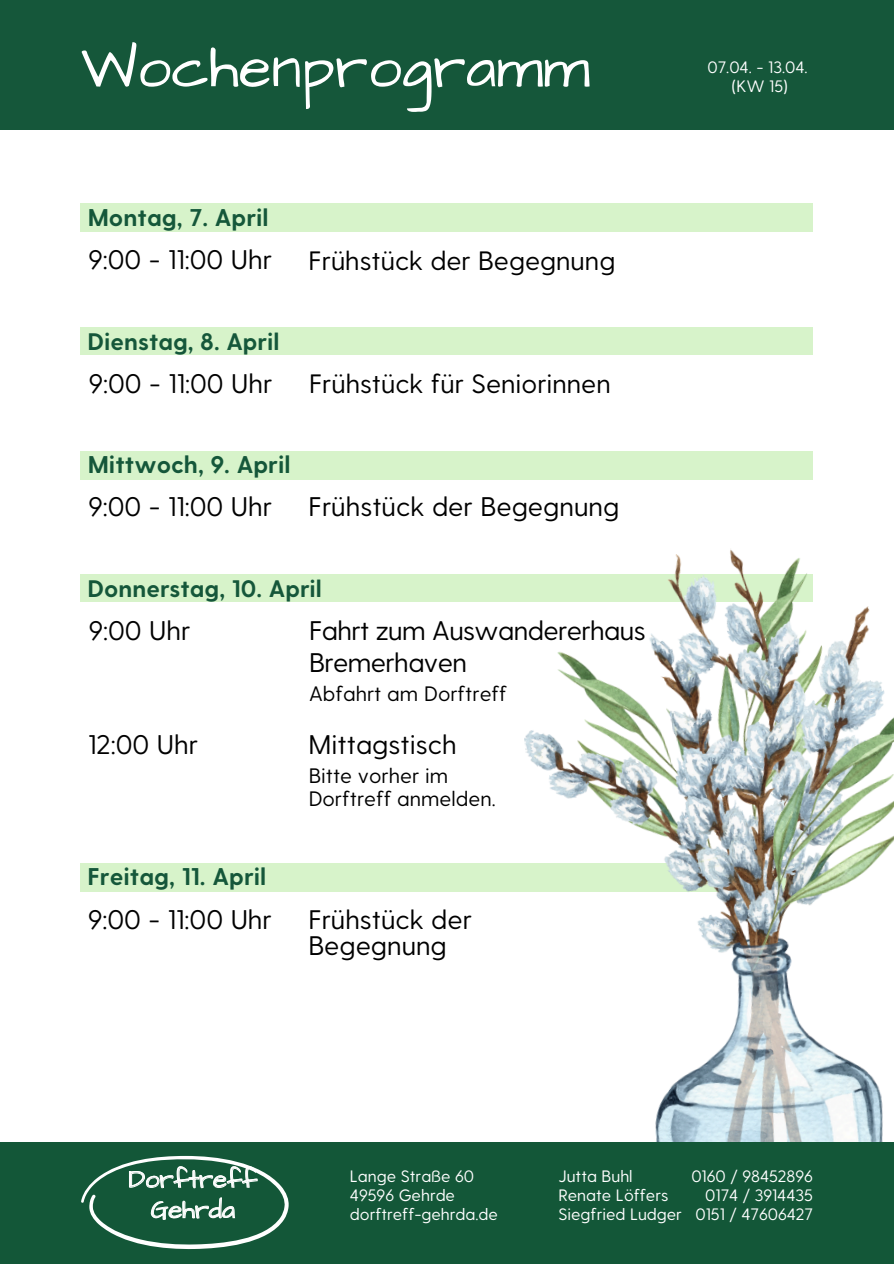
<style>
.page{position:relative;width:894px;height:1264px;background:#fff}
.page>*{position:absolute;margin:0;border:0;box-sizing:border-box;transform-origin:0 0}
.t1{font:60px "Architects Daughter";color:#fff}
.t2{font:27px "Greycliff CF";color:#000}
.t3{font:26.85px "Greycliff CF";color:#000}
.t4{font:26.85px/31.5px "Greycliff CF";letter-spacing:-.02em;color:#000}
.t5{font:26.7px/26px "Greycliff CF";color:#000}
.t6{font:26.55px "Greycliff CF";color:#000}
.t7{font:25.5px/30.5px "Architects Daughter";color:#fff;text-align:center}
.t8{font:700 24.15px "Greycliff CF";color:#15573a}
.t9{font:700 23.85px "Greycliff CF";color:#15573a}
.t10{font:20.85px/22.4px "Greycliff CF";color:#000}
.t11{font:16.5px/19.2px "Greycliff CF";color:#fff;text-align:center}
</style>
<div class="page">
<div style="left:0;top:0;width:893px;height:130px;background:#15573a"></div>
<div style="left:81px;top:863px;width:731px;height:28px;background:#d7f3ca"></div>
<div style="left:81px;top:203px;width:731px;height:28px;background:#d7f3ca"></div>
<div style="left:81px;top:327px;width:731px;height:28px;background:#d7f3ca"></div>
<div style="left:81px;top:451px;width:731px;height:28px;background:#d7f3ca"></div>
<div style="left:81px;top:574px;width:731px;height:28px;background:#d7f3ca"></div>
<img style="left:506px;top:549px;width:387px;height:593px">
<div style="left:0;top:1142px;width:893px;height:121px;background:#135738"></div>
<svg style="left:81px;top:1155px;width:208px;height:94px"></svg>
<h3 class="t1" style="left:81px;top:27px;width:510px">Wochenprogramm</h3>
<h5 class="t8" style="left:88px;top:201px;width:182px">Montag, 7. April</h5>
<h2 class="t3" style="left:88px;top:242px;width:185px">9:00 - 11:00 Uhr</h2>
<h2 class="t6" style="left:308px;top:243px;width:308px">Frühstück der Begegnung</h2>
<h3 class="t9" style="left:88px;top:325px;width:193px">Dienstag, 8. April</h3>
<p class="t3" style="left:89px;top:366px;width:185px">9:00 - 11:00 Uhr</p>
<p class="t6" style="left:309px;top:366px;width:303px">Frühstück für Seniorinnen</p>
<h2 class="t8" style="left:88px;top:449px;width:204px">Mittwoch, 9. April</h2>
<h4 class="t2" style="left:88px;top:489px;width:185px">9:00 - 11:00 Uhr</h4>
<h3 class="t3" style="left:308px;top:489px;width:312px">Frühstück der Begegnung</h3>
<h2 class="t9" style="left:88px;top:572px;width:236px">Donnerstag, 10. April</h2>
<p class="t2" style="left:89px;top:613px;width:103px">9:00 Uhr</p>
<p class="t4" style="left:309px;top:613px;width:338px">Fahrt zum Auswandererhaus<br>Bremerhaven</p>
<p class="t10" style="left:309px;top:681px;width:199px">Abfahrt am Dorftreff</p>
<p class="t2" style="left:88px;top:726px;width:111px">12:00 Uhr</p>
<h2 class="t3" style="left:308px;top:726px;width:150px">Mittagstisch</h2>
<p class="t10" style="left:308px;top:763px;width:188px">Bitte vorher im<br>Dorftreff anmelden.</p>
<h1 class="t8" style="left:87px;top:861px;width:180px">Freitag, 11. April</h1>
<h2 class="t2" style="left:88px;top:901px;width:185px">9:00 - 11:00 Uhr</h2>
<h2 class="t5" style="left:308px;top:905px;width:165px">Frühstück der<br>Begegnung</h2>
<p class="t11" style="left:707px;top:57px;width:101px">07.04. - 13.04. (KW 15)</p>
<h4 class="t7" style="left:128px;top:1164px;width:130px">Dorftreff<br>Gehrda</h4>
<h2 class="t11" style="left:350px;top:1165px;width:126px">Lange Straße 60</h2>
<h2 class="t11" style="left:350px;top:1184px;width:107px">49596 Gehrde</h2>
<h3 class="t11" style="left:350px;top:1203px;width:149px">dorftreff-gehrda.de</h3>
<h2 class="t11" style="left:558px;top:1165px;width:76px">Jutta Buhl</h2>
<h2 class="t11" style="left:558px;top:1184px;width:111px">Renate Löffers</h2>
<p class="t11" style="left:558px;top:1203px;width:125px">Siegfried Ludger</p>
<h3 class="t11" style="left:691px;top:1165px;width:123px">0160 / 98452896</h3>
<h2 class="t11" style="left:705px;top:1184px;width:109px">0174 / 3914435</h2>
<h2 class="t11" style="left:695px;top:1203px;width:119px">0151 / 47606427</h2>
</div>
